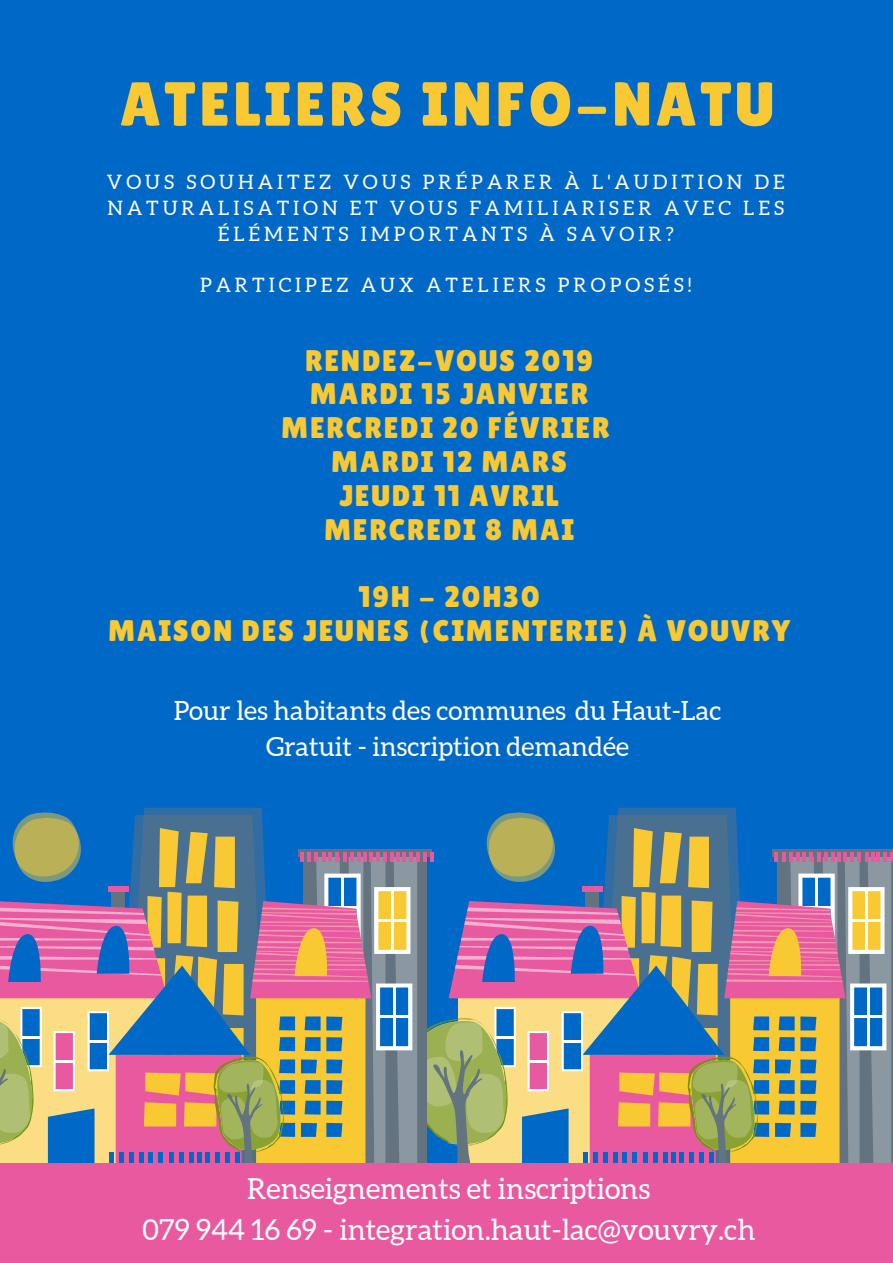
<style>
.page{position:relative;width:893px;height:1263px;background:#0069c7}
.page>*{position:absolute;margin:0;border:0;box-sizing:border-box;transform-origin:0 0}
.t1{font:62.1px "Lilita One";letter-spacing:.06em;color:#f9c933}
.t2{font:29.85px/33.8px "Lilita One";letter-spacing:.06em;color:#f9c933;text-align:center}
.t3{font:28.95px/40.5px "Aleo";color:#fff;text-align:center}
.t4{font:26.55px/36px "Aleo";color:#fff;text-align:center}
.t5{font:19.8px/26px "Aleo";letter-spacing:.2em;color:#fffbf2;text-align:center}
.s1{color:#fffbf2}
</style>
<div class="page">
<svg style="left:0;top:811px;width:893px;height:352px"></svg>
<div style="left:0;top:1163px;width:893px;height:100px;background:#e9599f"></div>
<h1 class="t1" style="left:120px;top:68px;width:656px">ATELIERS INFO-NATU</h1>
<p class="t5" style="left:107px;top:169px;width:679px">VOUS SOUHAITEZ VOUS PRÉPARER À L'AUDITION DE<br>NATURALISATION ET VOUS FAMILIARISER AVEC LES<br>ÉLÉMENTS IMPORTANTS À SAVOIR?</p>
<p class="t5" style="left:200px;top:272px;width:493px">PARTICIPEZ AUX ATELIERS PROPOSÉS!</p>
<h2 class="t2" style="left:281px;top:343px;width:330px">RENDEZ-VOUS 2019<br>MARDI 15 JANVIER<br>MERCREDI 20 FÉVRIER<br>MARDI 12 MARS<br>JEUDI 11 AVRIL<br>MERCREDI 8 MAI</h2>
<h2 class="t2" style="left:108px;top:580px;width:683px">19H - 20H30<br>MAISON DES JEUNES (CIMENTERIE) À VOUVRY</h2>
<h3 class="t4" style="left:174px;top:692px;width:549px">Pour les habitants des communes du Haut-Lac<br>Gratuit - <span class="s1">inscription demandée</span></h3>
<h3 class="t3" style="left:142px;top:1169px;width:615px">Renseignements et inscriptions<br>079 944 16 69 - integration.haut-lac@vouvry.ch</h3>
</div>
